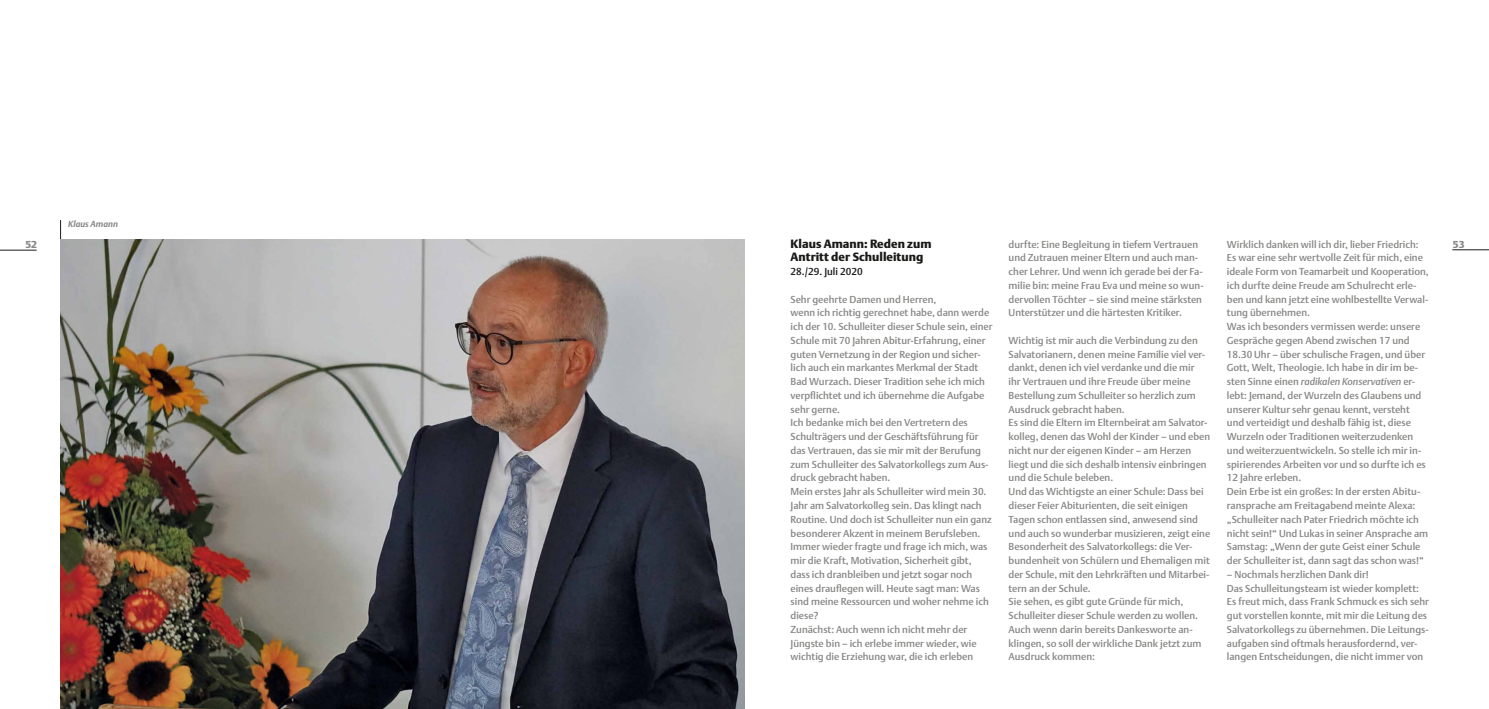
<style>
.page{position:relative;width:1489px;height:709px;background:#fff}
.page>*{position:absolute;margin:0;border:0;box-sizing:border-box;transform-origin:0 0}
.t1{font:11.88px/13.8px "DTL Argo T Black";color:#1a1a18}
.t2{font:10px/13.8px "DTL Argo T Medium";color:#878786}
.t3{font:10px "DTL Argo T Medium";color:#1a1a18}
.t4{font:10px "DTL Argo T Black";color:#878786}
.t5{font:italic 700 8.75px "DTL Argo T";color:#878786}
.s1{font-style:italic}
</style>
<div class="page">
<hr style="left:1452px;top:249px;width:36px;height:1px;background:#1a1a18">
<hr style="left:0;top:250px;width:37px;height:1px;background:#1a1a18">
<svg style="left:60px;top:220px;width:1px;height:19px"></svg>
<img style="left:60px;top:239px;width:684px;height:470px">
<p class="t5" style="left:68px;top:218px;width:51px">Klaus Amann</p>
<p class="t1" style="left:790px;top:236px;width:142px">Klaus Amann: Reden zum<br>Antritt der Schulleitung</p>
<p class="t3" style="left:790px;top:265px;width:74px">28./29. Juli 2020</p>
<p class="t2" style="left:790px;top:292px;width:203px">Sehr geehrte Damen und Herren,<br>wenn ich richtig gerechnet habe, dann werde ich der 10. Schulleiter dieser Schule sein, einer Schule mit 70 Jahren Abitur-Erfahrung, einer guten Vernetzung in der Region und sicher&shy;lich auch ein markantes Merkmal der Stadt Bad Wurzach. Dieser Tradition sehe ich mich verpflichtet und ich übernehme die Aufgabe sehr gerne.<br>Ich bedanke mich bei den Vertretern des Schulträgers und der Geschäftsführung für das Vertrauen, das sie mir mit der Berufung zum Schulleiter des Salvatorkollegs zum Aus&shy;druck gebracht haben.<br>Mein erstes Jahr als Schulleiter wird mein 30.<br>Jahr am Salvatorkolleg sein. Das klingt nach Routine. Und doch ist Schulleiter nun ein ganz besonderer Akzent in meinem Berufsleben.<br>Immer wieder fragte und frage ich mich, was mir die Kraft, Motivation, Sicherheit gibt, dass ich dranbleiben und jetzt sogar noch eines drauflegen will. Heute sagt man: Was sind meine Ressourcen und woher nehme ich diese?<br>Zunächst: Auch wenn ich nicht mehr der Jüngste bin – ich erlebe immer wieder, wie wichtig die Erziehung war, die ich erleben</p>
<p class="t2" style="left:1008px;top:237px;width:196px">durfte: Eine Begleitung in tiefem Vertrauen und Zutrauen meiner Eltern und auch man&shy;cher Lehrer. Und wenn ich gerade bei der Fa&shy;milie bin: meine Frau Eva und meine so wun&shy;dervollen Töchter – sie sind meine stärksten Unterstützer und die härtesten Kritiker.</p>
<p class="t2" style="left:1008px;top:333px;width:203px">Wichtig ist mir auch die Verbindung zu den Salvatorianern, denen meine Familie viel ver&shy;dankt, denen ich viel verdanke und die mir<br>ihr Vertrauen und ihre Freude über meine Bestellung zum Schulleiter so herzlich zum Ausdruck gebracht haben.<br>Es sind die Eltern im Elternbeirat am Salvator&shy;kolleg, denen das Wohl der Kinder – und eben nicht nur der eigenen Kinder – am Herzen liegt und die sich deshalb intensiv einbringen und die Schule beleben.<br>Und das Wichtigste an einer Schule: Dass bei dieser Feier Abiturienten, die seit einigen Tagen schon entlassen sind, anwesend sind und auch so wunderbar musizieren, zeigt eine Besonderheit des Salvatorkollegs: die Ver&shy;bundenheit von Schülern und Ehemaligen mit der Schule, mit den Lehrkräften und Mitarbei&shy;tern an der Schule.<br>Sie sehen, es gibt gute Gründe für mich, Schulleiter dieser Schule werden zu wollen.<br>Auch wenn darin bereits Dankesworte an&shy;klingen, so soll der wirkliche Dank jetzt zum Ausdruck kommen:</p>
<p class="t2" style="left:1226px;top:237px;width:203px">Wirklich danken will ich dir, lieber Friedrich:<br>Es war eine sehr wertvolle Zeit für mich, eine ideale Form von Teamarbeit und Kooperation, ich durfte deine Freude am Schulrecht erle&shy;ben und kann jetzt eine wohlbestellte Verwal&shy;tung übernehmen.<br>Was ich besonders vermissen werde: unsere Gespräche gegen Abend zwischen 17 und 18.30 Uhr – über schulische Fragen, und über Gott, Welt, Theologie. Ich habe in dir im be&shy;sten Sinne einen <span class="s1">radikalen Konservativen</span> er&shy;lebt: Jemand, der Wurzeln des Glaubens und unserer Kultur sehr genau kennt, versteht und verteidigt und deshalb fähig ist, diese Wurzeln oder Traditionen weiterzudenken und weiterzuentwickeln. So stelle ich mir in&shy;spirierendes Arbeiten vor und so durfte ich es 12 Jahre erleben.<br>Dein Erbe ist ein großes: In der ersten Abitu&shy;ransprache am Freitagabend meinte Alexa: „Schulleiter nach Pater Friedrich möchte ich nicht sein!“ Und Lukas in seiner Ansprache am Samstag: „Wenn der gute Geist einer Schule der Schulleiter ist, dann sagt das schon was!“</p>
<p class="t2" style="left:1226px;top:567px;width:203px">– Nochmals herzlichen Dank dir!<br>Das Schulleitungsteam ist wieder komplett:<br>Es freut mich, dass Frank Schmuck es sich sehr gut vorstellen konnte, mit mir die Leitung des Salvatorkollegs zu übernehmen. Die Leitungs&shy;aufgaben sind oftmals herausfordernd, ver&shy;langen Entscheidungen, die nicht immer von</p>
<p class="t4" style="left:25px;top:238px;width:13px">52</p>
<p class="t4" style="left:1452px;top:238px;width:13px">53</p>
</div>
